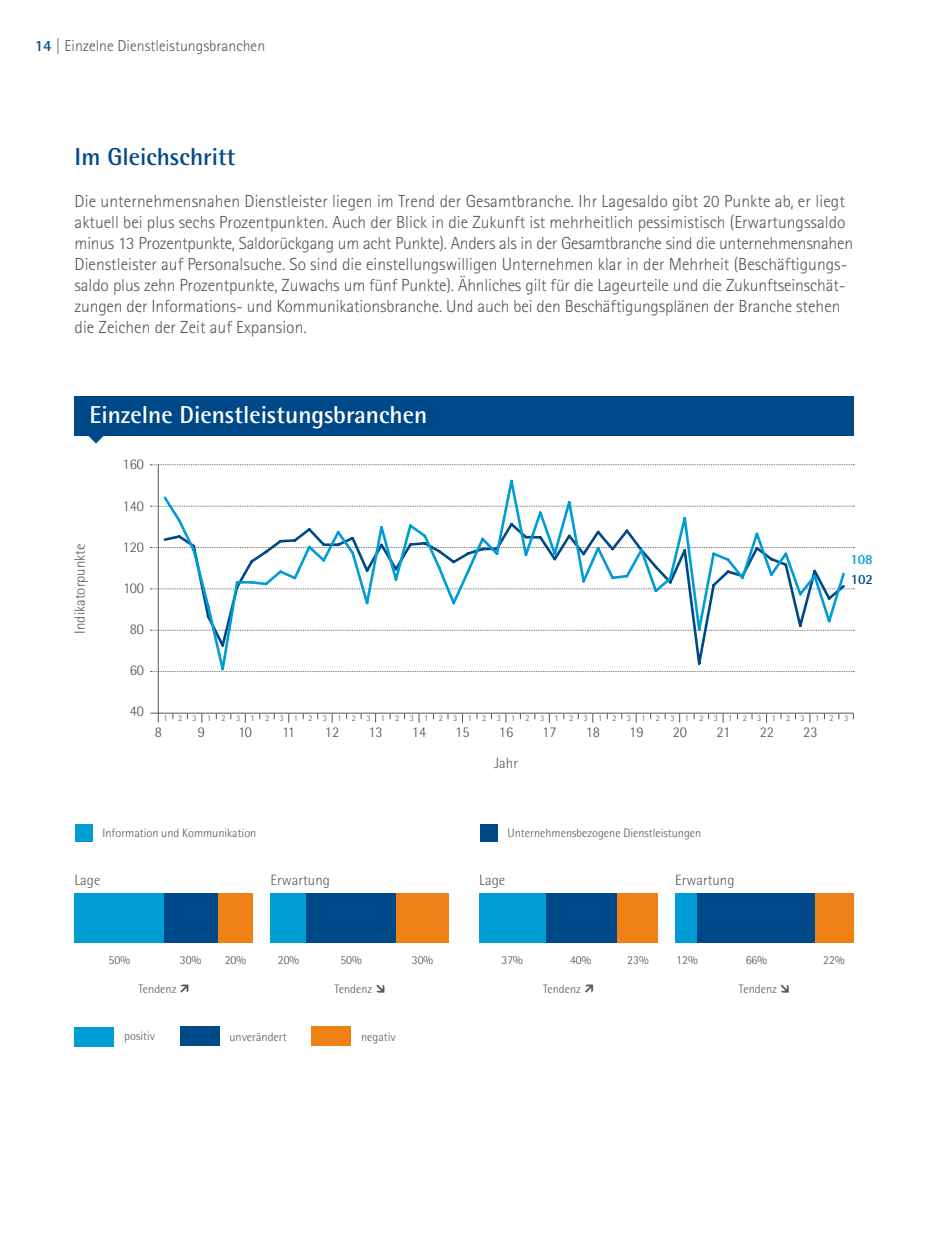
<style>
.page{position:relative;width:943px;height:1241px;background:#fff}
.page>*{position:absolute;margin:0;border:0;box-sizing:border-box;transform-origin:0 0}
.t1{font:700 24.5px "Agfa Rotis Semisans";color:#fff}
.t2{font:700 24.5px "Agfa Rotis Semisans";color:#004988}
.t3{font:300 17.5px/21px "Agfa Rotis Sans Serif";color:#565656}
.t4{font:300 15.75px "Agfa Rotis Sans Serif";color:#565656}
.t5{font:300 14.88px "Agfa Rotis Semisans";color:#565656}
.t6{font:700 14px "Agfa Rotis Semisans";color:#009dd4}
.t7{font:700 14px "Agfa Rotis Semisans";color:#004988}
.t8{font:300 12.25px "Agfa Rotis Semisans";color:#565656}
.t9{font:300 8.75px "Agfa Rotis Semisans";letter-spacing:1.21em;color:#565656}
.s1{font-weight:700;color:#004988}
</style>
<div class="page">
<hr style="left:150px;top:712px;width:703px;height:1px;background:#565656">
<svg style="left:150px;top:464px;width:704px;height:1px"></svg>
<svg style="left:150px;top:506px;width:704px;height:1px"></svg>
<svg style="left:150px;top:547px;width:704px;height:1px"></svg>
<svg style="left:150px;top:588px;width:704px;height:1px"></svg>
<svg style="left:150px;top:630px;width:704px;height:1px"></svg>
<svg style="left:150px;top:671px;width:704px;height:1px"></svg>
<hr style="left:158px;top:464px;width:1px;height:258px;background:#565656">
<svg style="left:88px;top:435px;width:16px;height:8px"></svg>
<div style="left:75px;top:396px;width:778px;height:39px;background:#004988"></div>
<div style="left:75px;top:823px;width:17px;height:18px;background:#009dd4"></div>
<div style="left:479px;top:823px;width:18px;height:18px;background:#004988"></div>
<div style="left:75px;top:1026px;width:39px;height:20px;background:#009dd4"></div>
<div style="left:180px;top:1026px;width:39px;height:20px;background:#004988"></div>
<div style="left:311px;top:1026px;width:40px;height:20px;background:#f08117"></div>
<div style="left:75px;top:893px;width:89px;height:49px;background:#009dd4"></div>
<div style="left:217px;top:893px;width:36px;height:49px;background:#f08117"></div>
<div style="left:164px;top:893px;width:53px;height:49px;background:#004988"></div>
<div style="left:395px;top:893px;width:54px;height:49px;background:#f08117"></div>
<div style="left:306px;top:893px;width:89px;height:49px;background:#004988"></div>
<div style="left:270px;top:893px;width:36px;height:49px;background:#009dd4"></div>
<div style="left:616px;top:893px;width:41px;height:49px;background:#f08117"></div>
<div style="left:545px;top:893px;width:71px;height:49px;background:#004988"></div>
<div style="left:479px;top:893px;width:66px;height:49px;background:#009dd4"></div>
<div style="left:814px;top:893px;width:39px;height:49px;background:#f08117"></div>
<div style="left:696px;top:893px;width:118px;height:49px;background:#004988"></div>
<div style="left:675px;top:893px;width:21px;height:49px;background:#009dd4"></div>
<svg style="left:161px;top:479px;width:685px;height:193px"></svg>
<p class="t4" style="left:35px;top:36px;width:232px"><span class="s1">14</span> | Einzelne Dienstleistungsbranchen</p>
<h1 class="t2" style="left:75px;top:141px;width:162px">Im Gleichschritt</h1>
<p class="t3" style="left:75px;top:190px;width:780px">Die unternehmensnahen Dienstleister liegen im Trend der Gesamtbranche. Ihr Lagesaldo gibt 20 Punkte ab, er liegt aktuell bei plus sechs Prozentpunkten. Auch der Blick in die Zukunft ist mehrheitlich pessimistisch (Erwartungssaldo minus 13 Prozentpunkte, Saldorückgang um acht Punkte). Anders als in der Gesamtbranche sind die unternehmensnahen Dienstleister auf Personalsuche. So sind die einstellungswilligen Unternehmen klar in der Mehrheit (Beschäftigungs&shy;saldo plus zehn Prozentpunkte, Zuwachs um fünf Punkte). Ähnliches gilt für die Lageurteile und die Zukunftseinschät&shy;zungen der Informations- und Kommunikationsbranche. Und auch bei den Beschäftigungsplänen der Branche stehen die Zeichen der Zeit auf Expansion.</p>
<h1 class="t1" style="left:89px;top:399px;width:339px">Einzelne Dienstleistungsbranchen</h1>
<p class="t5" style="left:71px;top:633px;width:92px;rotate:-90deg">Indikatorpunkte</p>
<p class="t5" style="left:122px;top:456px;width:23px">160</p>
<p class="t5" style="left:122px;top:497px;width:23px">140</p>
<p class="t5" style="left:122px;top:538px;width:23px">120</p>
<p class="t5" style="left:123px;top:579px;width:22px">100</p>
<p class="t5" style="left:130px;top:620px;width:16px">80</p>
<p class="t5" style="left:130px;top:661px;width:16px">60</p>
<p class="t5" style="left:130px;top:702px;width:16px">40</p>
<p class="t6" style="left:850px;top:551px;width:24px">108</p>
<p class="t7" style="left:850px;top:570px;width:24px">102</p>
<p class="t9" style="left:164px;top:712px;width:686px">123123123123123123123123123123123123123123123123</p>
<p class="t5" style="left:155px;top:723px;width:9px">8</p>
<p class="t5" style="left:198px;top:723px;width:9px">9</p>
<p class="t5" style="left:238px;top:723px;width:15px">10</p>
<p class="t5" style="left:282px;top:723px;width:14px">11</p>
<p class="t5" style="left:325px;top:723px;width:16px">12</p>
<p class="t5" style="left:368px;top:723px;width:16px">13</p>
<p class="t5" style="left:412px;top:723px;width:16px">14</p>
<p class="t5" style="left:455px;top:723px;width:16px">15</p>
<p class="t5" style="left:499px;top:723px;width:16px">16</p>
<p class="t5" style="left:542px;top:723px;width:16px">17</p>
<p class="t5" style="left:586px;top:723px;width:16px">18</p>
<p class="t5" style="left:629px;top:723px;width:16px">19</p>
<p class="t5" style="left:672px;top:723px;width:16px">20</p>
<p class="t5" style="left:716px;top:723px;width:15px">21</p>
<p class="t5" style="left:759px;top:723px;width:16px">22</p>
<p class="t5" style="left:803px;top:723px;width:16px">23</p>
<p class="t5" style="left:494px;top:754px;width:25px">Jahr</p>
<p class="t8" style="left:103px;top:825px;width:155px">Information und Kommunikation</p>
<p class="t8" style="left:507px;top:825px;width:195px">Unternehmensbezogene Dienstleistungen</p>
<p class="t5" style="left:74px;top:871px;width:27px">Lage</p>
<p class="t5" style="left:270px;top:871px;width:61px">Erwartung</p>
<p class="t8" style="left:109px;top:953px;width:23px">50%</p>
<p class="t8" style="left:180px;top:953px;width:23px">30%</p>
<p class="t8" style="left:225px;top:953px;width:23px">20%</p>
<p class="t8" style="left:138px;top:981px;width:40px">Tendenz</p>
<p class="t8" style="left:278px;top:953px;width:23px">20%</p>
<p class="t8" style="left:340px;top:953px;width:23px">50%</p>
<p class="t8" style="left:412px;top:953px;width:23px">30%</p>
<p class="t8" style="left:334px;top:981px;width:53px">Tendenz →</p>
<p class="t8" style="left:124px;top:1028px;width:32px">positiv</p>
<p class="t8" style="left:229px;top:1029px;width:59px">unverändert</p>
<p class="t8" style="left:361px;top:1029px;width:36px">negativ</p>
<p class="t5" style="left:479px;top:871px;width:27px">Lage</p>
<p class="t5" style="left:675px;top:871px;width:61px">Erwartung</p>
<p class="t8" style="left:501px;top:953px;width:23px">37%</p>
<p class="t8" style="left:570px;top:953px;width:23px">40%</p>
<p class="t8" style="left:627px;top:953px;width:23px">23%</p>
<p class="t8" style="left:676px;top:953px;width:23px">12%</p>
<p class="t8" style="left:745px;top:953px;width:23px">66%</p>
<p class="t8" style="left:823px;top:953px;width:23px">22%</p>
<p class="t8" style="left:543px;top:981px;width:40px">Tendenz</p>
<p class="t8" style="left:739px;top:981px;width:53px">Tendenz →</p>
</div>
